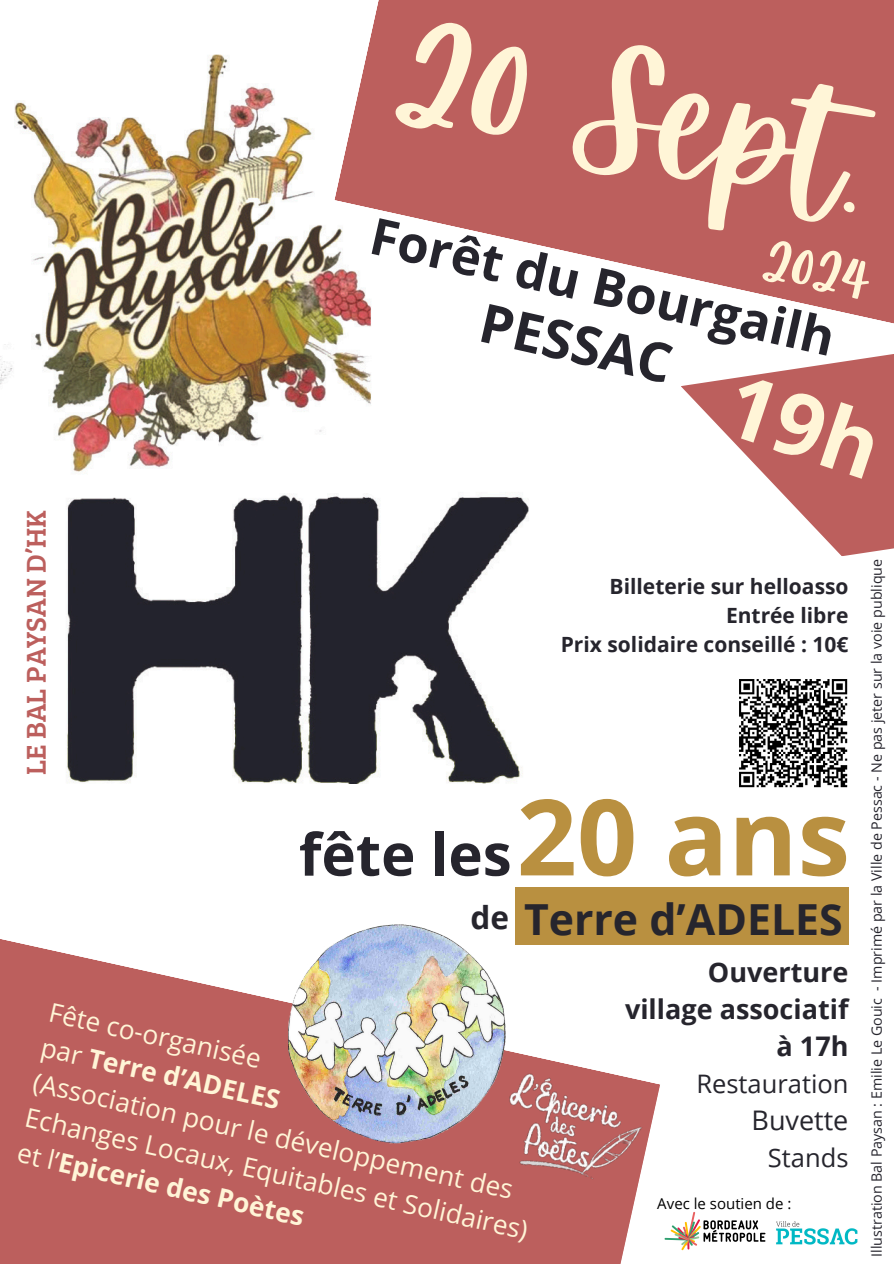
<style>
.page{position:relative;width:894px;height:1264px;background:#fff}
.page>*{position:absolute;margin:0;border:0;box-sizing:border-box;transform-origin:0 0}
.t1{font:158.85px "Apricots";color:#fff5d7}
.t2{font:700 105.45px "Open Sans";color:#b99040}
.t3{font:61.35px "Apricots";color:#fff5d7}
.t4{font:700 58.2px "Open Sans";color:#26252d}
.t5{font:700 54px "Open Sans";color:#26252d}
.t6{font:700 51px "Open Sans";color:#26252d}
.t7{font:700 42.75px "Open Sans";color:#26252d}
.t8{font:700 31.5px "Open Sans";color:#26252d}
.t9{font:28.2px "Bree Serif";color:#bc5f5d}
.t10{font:700 27px "Open Sans";color:#26252d}
.t11{font:27px "Open Sans";color:#26252d}
.t12{font:26.25px/35.7px "Open Sans";color:#fff5d7}
.t13{font:700 26.25px "Open Sans";color:#fff5d7}
.t14{font:25.5px "Open Sans";color:#26252d}
.t15{font:700 21px "Open Sans";color:#26252d}
.t16{font:15px "Open Sans";color:#000}
.t17{font:14.25px "Open Sans";color:#26252d}
.s1{font-weight:400}
</style>
<div class="page">
<svg style="left:0;top:939px;width:634px;height:324px;fill:#bc5f5d"></svg>
<img style="left:66px;top:493px;width:463px;height:290px">
<img style="left:0;top:54px;width:371px;height:418px">
<svg style="left:334px;top:0;width:559px;height:328px;fill:#bc5f5d"></svg>
<img style="left:288px;top:924px;width:218px;height:219px">
<div style="left:515px;top:887px;width:333px;height:58px;background:#b99040"></div>
<img style="left:739px;top:679px;width:109px;height:109px">
<img style="left:472px;top:1046px;width:188px;height:157px">
<svg style="left:664px;top:1212px;width:101px;height:38px"></svg>
<img style="left:776px;top:1221px;width:82px;height:24px">
<svg style="left:681px;top:354px;width:212px;height:202px"></svg>
<p class="t1" style="left:420px;top:-25px;width:482px;rotate:12deg">20 Sept.</p>
<p class="t6" style="left:379px;top:198px;width:475px;rotate:13deg">Forêt du Bourgailh</p>
<p class="t3" style="left:770px;top:223px;width:110px;rotate:11deg">2024</p>
<h6 class="t5" style="left:489px;top:284px;width:197px;rotate:13deg">PESSAC</h6>
<p class="t9" style="left:16px;top:775px;width:266px;rotate:-90deg">LE BAL PAYSAN D’HK</p>
<p class="t15" style="left:609px;top:571px;width:240px">Billeterie sur helloasso</p>
<p class="t15" style="left:725px;top:600px;width:124px">Entrée libre</p>
<p class="t15" style="left:560px;top:629px;width:289px">Prix solidaire conseillé : 10€</p>
<p class="t4" style="left:299px;top:813px;width:214px">fête les</p>
<p class="t2" style="left:516px;top:762px;width:335px">20 ans</p>
<p class="t8" style="left:470px;top:895px;width:40px">de</p>
<p class="t7" style="left:524px;top:889px;width:320px">Terre d’ADELES</p>
<p class="t12" style="left:54px;top:992px;width:218px;rotate:13deg">Fête co-organisée</p>
<h2 class="t13" style="left:46px;top:1027px;width:245px;rotate:13deg"><span class="s1">par</span> Terre d’ADELES</h2>
<h4 class="t12" style="left:38px;top:1062px;width:516px;rotate:13deg">(Association pour le développement des<br>Echanges Locaux, Equitables et Solidaires)</h4>
<p class="t13" style="left:22px;top:1133px;width:295px;rotate:13deg"><span class="s1">et l’</span>Epicerie des Poètes</p>
<p class="t10" style="left:707px;top:953px;width:142px">Ouverture</p>
<p class="t10" style="left:625px;top:990px;width:225px">village associatif</p>
<p class="t10" style="left:776px;top:1027px;width:73px">à 17h</p>
<p class="t14" style="left:696px;top:1066px;width:154px">Restauration</p>
<p class="t11" style="left:751px;top:1101px;width:98px">Buvette</p>
<p class="t14" style="left:767px;top:1140px;width:82px">Stands</p>
<p class="t16" style="left:657px;top:1192px;width:136px">Avec le soutien de :</p>
<p class="t17" style="left:866px;top:1256px;width:699px;rotate:-90deg">Illustration Bal Paysan : Emilie Le Gouic - Imprimé par la Ville de Pessac - Ne pas jeter sur la voie publique</p>
</div>
